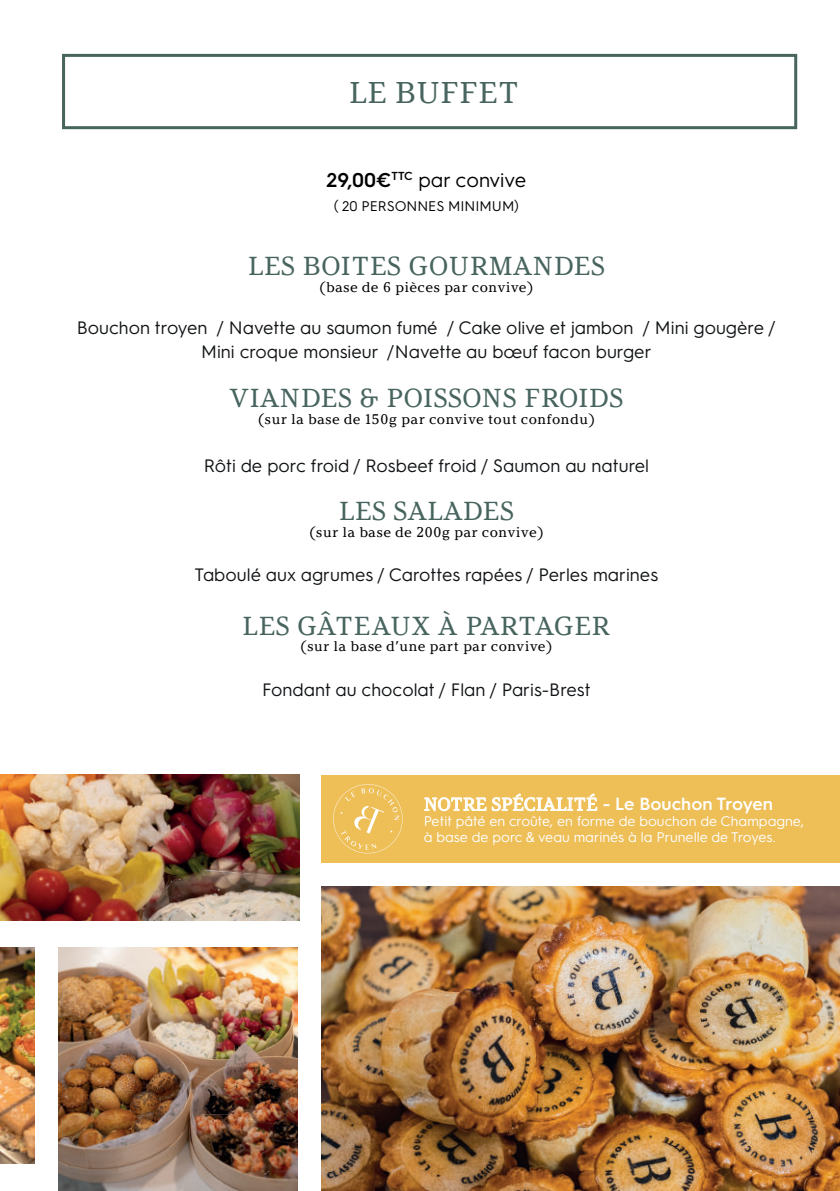
<style>
.page{position:relative;width:840px;height:1191px;background:#fff}
.page>*{position:absolute;margin:0;border:0;box-sizing:border-box;transform-origin:0 0}
.t1{font:30px "Argesta Text";color:#47645e}
.t2{font:26px "Argesta Text";letter-spacing:-.005em;color:#47645e}
.t3{font:20px "Hurme Geometric Sans 3";color:#000001}
.t4{font:18px/24px "Hurme Geometric Sans 3";color:#111416;text-align:center}
.t5{font:600 17.6px "Hurme Geometric Sans 3";color:#fff}
.t6{font:14px "Argesta Text";letter-spacing:.01em;color:#000001}
.t7{font:14px/16px "Hurme Geometric Sans 3";color:#fff}
.t8{font:14px "Hurme Geometric Sans 3";color:#000001}
.s1{font-weight:600}
.s2{font-family:"Argesta Text";font-weight:400}
</style>
<div class="page">
<div style="left:62px;top:54px;width:734px;height:75px;border:3px solid #47645d"></div>
<div style="left:321px;top:775px;width:518px;height:87px;background:#eebe57"></div>
<svg style="left:424px;top:793px;width:173px;height:18px"></svg>
<svg style="left:333px;top:784px;width:70px;height:70px"></svg>
<img style="left:58px;top:947px;width:239px;height:244px">
<img style="left:0;top:775px;width:299px;height:145px">
<img style="left:321px;top:886px;width:518px;height:305px">
<img style="left:0;top:947px;width:34px;height:216px">
<h1 class="t1" style="left:348px;top:75px;width:171px">LE BUFFET</h1>
<p class="t3" style="left:326px;top:169px;width:201px"><span class="s1">29,00€</span><sup>TTC</sup> par convive</p>
<p class="t8" style="left:333px;top:198px;width:186px">( 20 PERSONNES MINIMUM)</p>
<h2 class="t2" style="left:247px;top:251px;width:359px">LES BOITES GOURMANDES</h2>
<p class="t6" style="left:319px;top:279px;width:216px">(base de 6 pièces par convive)</p>
<p class="t4" style="left:77px;top:316px;width:700px">Bouchon troyen / Navette au saumon fumé / Cake olive et jambon / Mini gougère /<br>Mini croque monsieur /Navette au bœuf facon burger</p>
<h2 class="t2" style="left:229px;top:383px;width:395px">VIANDES &amp; POISSONS FROIDS</h2>
<p class="t6" style="left:258px;top:411px;width:338px">(sur la base de 150g par convive tout confondu)</p>
<p class="t4" style="left:204px;top:454px;width:446px">Rôti de porc froid / Rosbeef froid / Saumon au naturel</p>
<h2 class="t2" style="left:338px;top:495px;width:177px">LES SALADES</h2>
<p class="t6" style="left:309px;top:523px;width:236px">(sur la base de 200g par convive)</p>
<p class="t4" style="left:194px;top:563px;width:465px">Taboulé aux agrumes / Carottes rapées / Perles marines</p>
<h2 class="t2" style="left:242px;top:610px;width:369px">LES GÂTEAUX À PARTAGER</h2>
<p class="t6" style="left:300px;top:638px;width:254px">(sur la base d’une part par convive)</p>
<p class="t4" style="left:262px;top:678px;width:330px">Fondant au chocolat / Flan / Paris-Brest</p>
<p class="t5" style="left:423px;top:798px;width:350px"><span class="s2">NOTRE SPÉCIALITÉ</span> - Le Bouchon Troyen</p>
<p class="t7" style="left:423px;top:813px;width:381px">Petit pâté en croûte, en forme de bouchon de Champagne, à base de porc &amp; veau marinés à la Prunelle de Troyes.</p>
</div>
